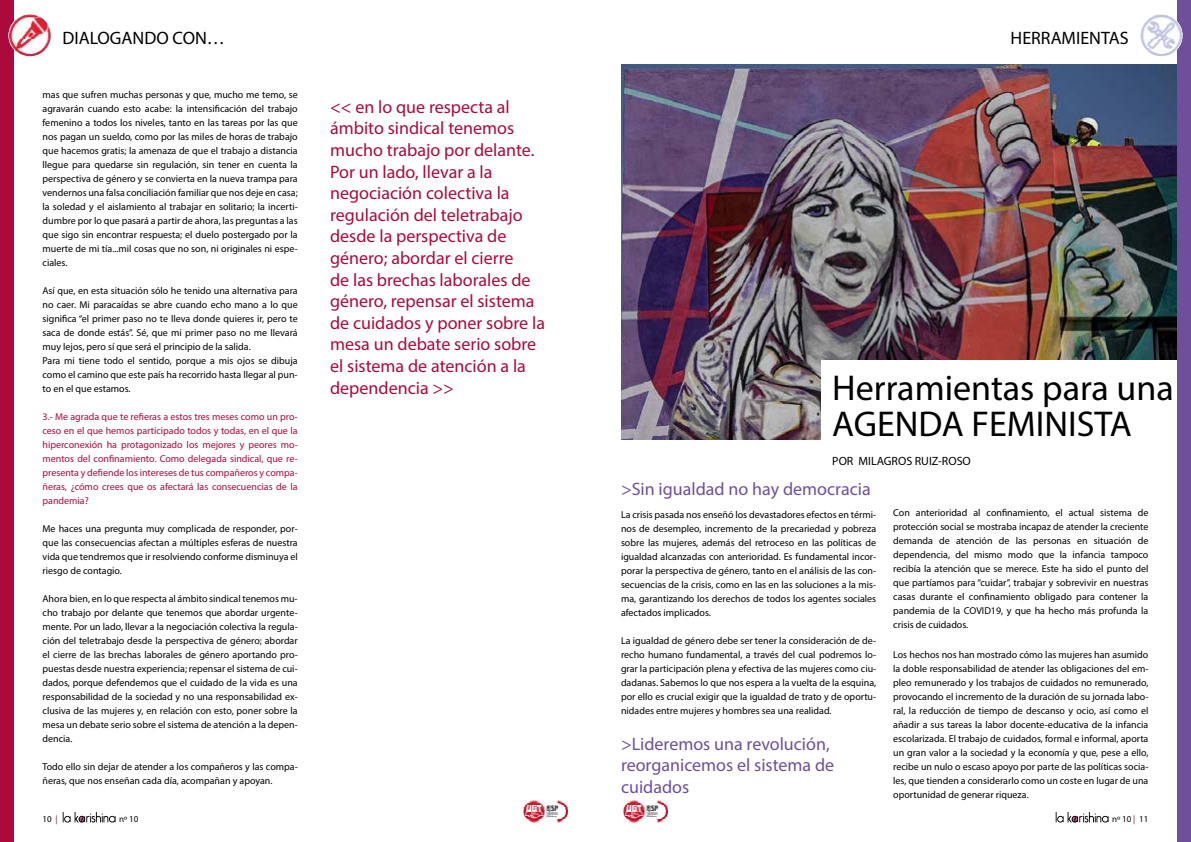
<style>
.page{position:relative;width:1191px;height:842px;background:#fff}
.page>*{position:absolute;margin:0;border:0;box-sizing:border-box;transform-origin:0 0}
.t1{font:36px/36px "Myriad Pro";color:#000}
.t2{font:18px/21.6px "Myriad Pro";color:#aa0b3c}
.t3{font:18px/21.6px "Myriad Pro";color:#6f4f9b}
.t4{font:18px "Myriad Pro";color:#000}
.t5{font:12px "Myriad Pro";color:#000}
.t6{font:10px/14px "Myriad Pro";color:#000;text-align:justify}
.t7{font:10px/14px "Myriad Pro";color:#aa0b3c;text-align:justify}
.t8{font:9px "Myriad Pro";color:#000}
.s1{color:#7c123e}
</style>
<div class="page">
<div style="left:1176px;top:0;width:15px;height:842px;background:#6f4f9b"></div>
<img style="left:624px;top:801px;width:44px;height:21px">
<img style="left:1055px;top:812px;width:53px;height:11px">
<img style="left:1140px;top:14px;width:42px;height:43px">
<div style="left:0;top:0;width:14px;height:842px;background:#aa0b3c"></div>
<img style="left:9px;top:14px;width:42px;height:43px">
<img style="left:523px;top:801px;width:44px;height:21px">
<img style="left:62px;top:812px;width:53px;height:11px">
<img style="left:621px;top:65px;width:555px;height:374px">
<div style="left:821px;top:360px;width:355px;height:113px;background:#fff"></div>
<h2 class="t4" style="left:62px;top:27px;width:164px">DIALOGANDO CON…</h2>
<p class="t6" style="left:43px;top:87px;width:257px">mas que sufren muchas personas y que, mucho me temo, se agravarán cuando esto acabe: la intensificación del trabajo femenino a todos los niveles, tanto en las tareas por las que nos pagan un sueldo, como por las miles de horas de trabajo que hacemos gratis; la amenaza de que el trabajo a distancia llegue para quedarse sin regulación, sin tener en cuenta la perspectiva de género y se convierta en la nueva trampa para vendernos una falsa conciliación familiar que nos deje en casa; la soledad y el aislamiento al trabajar en solitario; la incerti&shy;dumbre por lo que pasará a partir de ahora, las preguntas a las que sigo sin encontrar respuesta; el duelo postergado por la muerte de mi tía...mil cosas que no son, ni originales ni espe&shy;ciales.</p>
<p class="t6" style="left:43px;top:283px;width:257px;text-align:left">Así que, en esta situación sólo he tenido una alternativa para no caer. Mi paracaídas se abre cuando echo mano a lo que significa “el primer paso no te lleva donde quieres ir, pero te saca de donde estás”. Sé, que mi primer paso no me llevará muy lejos, pero sí que será el principio de la salida.<br>Para mi tiene todo el sentido, porque a mis ojos se dibuja como el camino que este país ha recorrido hasta llegar al pun&shy;to en el que estamos.</p>
<p class="t7" style="left:43px;top:409px;width:257px">3.- Me agrada que te refieras a estos tres meses como un pro&shy;ceso en el que hemos participado todos y todas, en el que la hiperconexión ha protagonizado los mejores y peores mo&shy;mentos del confinamiento. Como delegada sindical, que re&shy;presenta y defiende los intereses de tus compañeros y compa&shy;ñeras, ¿cómo crees que os afectará las consecuencias de la pandemia?</p>
<p class="t6" style="left:43px;top:521px;width:257px">Me haces una pregunta muy complicada de responder, por&shy;que las consecuencias afectan a múltiples esferas de nuestra vida que tendremos que ir resolviendo conforme disminuya el riesgo de contagio.</p>
<p class="t6" style="left:43px;top:591px;width:257px">Ahora bien, en lo que respecta al ámbito sindical tenemos mu&shy;cho trabajo por delante que tenemos que abordar urgente&shy;mente. Por un lado, llevar a la negociación colectiva la regula&shy;ción del teletrabajo desde la perspectiva de género; abordar el cierre de las brechas laborales de género aportando pro&shy;puestas desde nuestra experiencia; repensar el sistema de cui&shy;dados, porque defendemos que el cuidado de la vida es una responsabilidad de la sociedad y no una responsabilidad ex&shy;clusiva de las mujeres y, en relación con esto, poner sobre la mesa un debate serio sobre el sistema de atención a la depen&shy;dencia.</p>
<p class="t6" style="left:43px;top:759px;width:257px">Todo ello sin dejar de atender a los compañeros y las compa&shy;ñeras, que nos enseñan cada día, acompañan y apoyan.</p>
<p class="t8" style="left:43px;top:813px;width:17px">10 <span class="s1">|</span></p>
<p class="t8" style="left:119px;top:813px;width:21px">nº 10</p>
<p class="t2" style="left:330px;top:96px;width:216px">&lt;&lt; en lo que respecta al ámbito sindical tenemos mucho trabajo por delante.<br>Por un lado, llevar a la negociación colectiva la regulación del teletrabajo desde la perspectiva de género; abordar el cierre<br>de las brechas laborales de género, repensar el sistema de cuidados y poner sobre la mesa un debate serio sobre el sistema de atención a la dependencia &gt;&gt;</p>
<h2 class="t4" style="left:1010px;top:27px;width:119px">HERRAMIENTAS</h2>
<h1 class="t1" style="left:832px;top:369px;width:343px">Herramientas para una<br>AGENDA FEMINISTA</h1>
<p class="t5" style="left:832px;top:454px;width:140px">POR MILAGROS RUIZ-ROSO</p>
<h2 class="t3" style="left:621px;top:478px;width:251px">&gt;Sin igualdad no hay democracia</h2>
<p class="t6" style="left:621px;top:507px;width:257px">La crisis pasada nos enseñó los devastadores efectos en térmi&shy;nos de desempleo, incremento de la precariedad y pobreza sobre las mujeres, además del retroceso en las políticas de igualdad alcanzadas con anterioridad. Es fundamental incor&shy;porar la perspectiva de género, tanto en el análisis de las con&shy;secuencias de la crisis, como en las en las soluciones a la mis&shy;ma, garantizando los derechos de todos los agentes sociales afectados implicados.</p>
<p class="t6" style="left:621px;top:633px;width:257px">La igualdad de género debe ser tener la consideración de de&shy;recho humano fundamental, a través del cual podremos lo&shy;grar la participación plena y efectiva de las mujeres como ciu&shy;dadanas. Sabemos lo que nos espera a la vuelta de la esquina, por ello es crucial exigir que la igualdad de trato y de oportu&shy;nidades entre mujeres y hombres sea una realidad.</p>
<h2 class="t3" style="left:621px;top:732px;width:215px">&gt;Lideremos una revolución, reorganicemos el sistema de cuidados</h2>
<p class="t6" style="left:893px;top:506px;width:257px">Con anterioridad al confinamiento, el actual sistema de protección social se mostraba incapaz de atender la creciente demanda de atención de las personas en situación de dependencia, del mismo modo que la infancia tampoco recibía la atención que se merece. Este ha sido el punto del que partíamos para “cuidar”, trabajar y sobrevivir en nuestras casas durante el confinamiento obligado para contener la pandemia de la COVID19, y que ha hecho más profunda la crisis de cuidados.</p>
<p class="t6" style="left:893px;top:647px;width:257px">Los hechos nos han mostrado cómo las mujeres han asumido la doble responsabilidad de atender las obligaciones del em&shy;pleo remunerado y los trabajos de cuidados no remunerado, provocando el incremento de la duración de su jornada labo&shy;ral, la reducción de tiempo de descanso y ocio, así como el añadir a sus tareas la labor docente-educativa de la infancia escolarizada. El trabajo de cuidados, formal e informal, aporta un gran valor a la sociedad y la economía y que, pese a ello, recibe un nulo o escaso apoyo por parte de las políticas socia&shy;les, que tienden a considerarlo como un coste en lugar de una oportunidad de generar riqueza.</p>
<p class="t8" style="left:1112px;top:813px;width:38px">nº 10 <span class="s1">|</span> 11</p>
</div>
